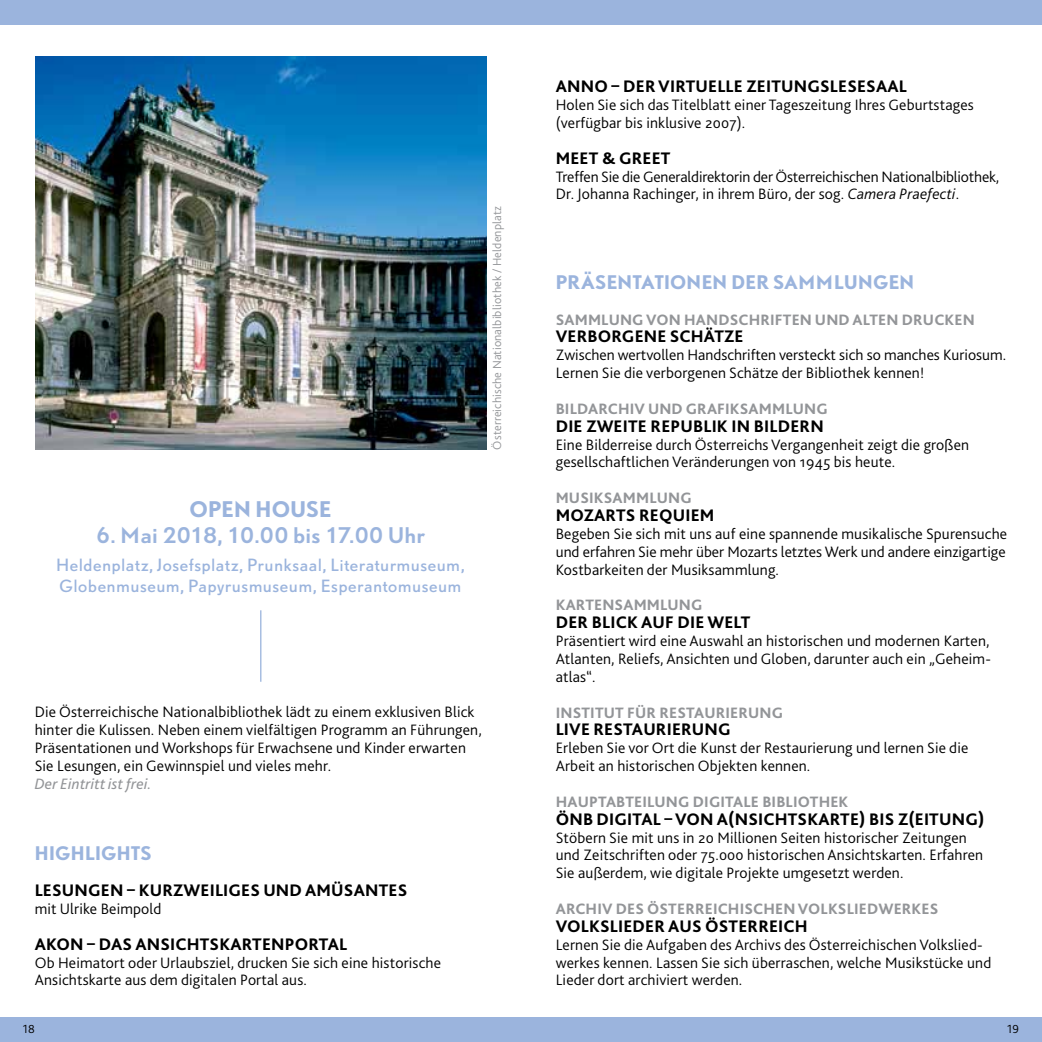
<style>
.page{position:relative;width:1042px;height:1042px;background:#fff}
.page>*{position:absolute;margin:0;border:0;box-sizing:border-box;transform-origin:0 0}
.t1{font:500 20.12px "DTL Nobel TOT";letter-spacing:.01em;color:#9bb4dd}
.t2{font:700 20.12px "DTL Nobel TOT";letter-spacing:.02em;color:#9bb4dd}
.t3{font:800 17.5px "Bliss 2";letter-spacing:.01em;color:#000}
.t4{font:700 17.5px "DTL Nobel TOT";letter-spacing:.025em;color:#9bb4dd}
.t5{font:300 15.75px/17.8px "Bliss 2";letter-spacing:.01em;color:#000}
.t6{font:800 15.75px "Bliss 2";letter-spacing:.01em;color:#939598}
.t7{font:300 15.75px/17.8px "Bliss 2";letter-spacing:-.01em;color:#000}
.t8{font:15.75px/21px "DTL Nobel TOT";letter-spacing:.03em;color:#9bb4dd}
.t9{font:italic 15.75px "Bliss 2";letter-spacing:.01em;color:#939598}
.t10{font:300 12.25px "Bliss 2";letter-spacing:.01em;color:#939598}
.t11{font:300 12.25px "Bliss 2";color:#000}
.s1{font-style:italic}
</style>
<div class="page">
<div style="left:0;top:1017px;width:1042px;height:25px;background:#9bb4dd"></div>
<div style="left:0;top:0;width:1042px;height:25px;background:#9bb4dd"></div>
<hr style="left:260px;top:610px;width:1px;height:72px;background:#9bb4dd">
<img style="left:35px;top:57px;width:451px;height:392px">
<p class="t2" style="left:190px;top:494px;width:143px">OPEN HOUSE</p>
<p class="t1" style="left:96px;top:521px;width:330px">6. Mai 2018, 10.00 bis 17.00 Uhr</p>
<p class="t8" style="left:56px;top:554px;width:410px">Heldenplatz, Josefsplatz, Prunksaal, Literaturmuseum,<br>Globenmuseum, Papyrusmuseum, Esperantomuseum</p>
<p class="t10" style="left:489px;top:449px;width:245px;rotate:-90deg">Österreichische Nationalbibliothek / Heldenplatz</p>
<p class="t5" style="left:35px;top:703px;width:448px">Die Österreichische Nationalbibliothek lädt zu einem exklusiven Blick hinter die Kulissen. Neben einem vielfältigen Programm an Führungen, Präsentationen und Workshops für Erwachsene und Kinder erwarten Sie Lesungen, ein Gewinnspiel und vieles mehr.</p>
<p class="t9" style="left:35px;top:774px;width:118px">Der Eintritt ist frei.</p>
<p class="t4" style="left:35px;top:841px;width:118px">HIGHLIGHTS</p>
<p class="t3" style="left:35px;top:879px;width:374px">LESUNGEN – KURZWEILIGES UND AMÜSANTES</p>
<p class="t5" style="left:35px;top:899px;width:128px">mit Ulrike Beimpold</p>
<p class="t3" style="left:35px;top:933px;width:314px">AKON – DAS ANSICHTSKARTENPORTAL</p>
<p class="t5" style="left:35px;top:953px;width:408px">Ob Heimatort oder Urlaubsziel, drucken Sie sich eine historische<br>Ansichtskarte aus dem digitalen Portal aus.</p>
<p class="t3" style="left:556px;top:76px;width:353px">ANNO – DER VIRTUELLE ZEITUNGSLESESAAL</p>
<p class="t5" style="left:556px;top:96px;width:420px">Holen Sie sich das Titelblatt einer Tageszeitung Ihres Geburtstages (verfügbar bis inklusive 2007).</p>
<p class="t3" style="left:556px;top:147px;width:116px">MEET &amp; GREET</p>
<p class="t7" style="left:556px;top:167px;width:445px">Treffen Sie die Generaldirektorin der Österreichischen Nationalbibliothek,<br>Dr. Johanna Rachinger, in ihrem Büro, der sog. <span class="s1">Camera Praefecti</span>.</p>
<p class="t4" style="left:556px;top:269px;width:360px">PRÄSENTATIONEN DER SAMMLUNGEN</p>
<p class="t6" style="left:556px;top:309px;width:421px">SAMMLUNG VON HANDSCHRIFTEN UND ALTEN DRUCKEN</p>
<p class="t3" style="left:556px;top:326px;width:189px">VERBORGENE SCHÄTZE</p>
<p class="t5" style="left:556px;top:346px;width:452px">Zwischen wertvollen Handschriften versteckt sich so manches Kuriosum.<br>Lernen Sie die verborgenen Schätze der Bibliothek kennen!</p>
<p class="t6" style="left:556px;top:399px;width:274px">BILDARCHIV UND GRAFIKSAMMLUNG</p>
<p class="t3" style="left:556px;top:415px;width:269px">DIE ZWEITE REPUBLIK IN BILDERN</p>
<p class="t5" style="left:556px;top:435px;width:415px">Eine Bilderreise durch Österreichs Vergangenheit zeigt die großen gesellschaftlichen Veränderungen von 1945 bis heute.</p>
<p class="t6" style="left:556px;top:488px;width:137px">MUSIKSAMMLUNG</p>
<p class="t3" style="left:556px;top:504px;width:160px">MOZARTS REQUIEM</p>
<p class="t5" style="left:556px;top:524px;width:453px;text-align:justify">Begeben Sie sich mit uns auf eine spannende musikalische Spurensuche und erfahren Sie mehr über Mozarts letztes Werk und andere einzigartige Kostbarkeiten der Musiksammlung.</p>
<p class="t6" style="left:556px;top:595px;width:148px">KARTENSAMMLUNG</p>
<p class="t3" style="left:556px;top:611px;width:196px">DER BLICK AUF DIE WELT</p>
<p class="t5" style="left:556px;top:631px;width:437px;text-align:justify">Präsentiert wird eine Auswahl an historischen und modernen Karten, Atlanten, Reliefs, Ansichten und Globen, darunter auch ein „Geheim&shy;atlas“.</p>
<p class="t6" style="left:556px;top:702px;width:229px">INSTITUT FÜR RESTAURIERUNG</p>
<p class="t3" style="left:556px;top:718px;width:177px">LIVE RESTAURIERUNG</p>
<p class="t5" style="left:556px;top:738px;width:414px">Erleben Sie vor Ort die Kunst der Restaurierung und lernen Sie die<br>Arbeit an historischen Objekten kennen.</p>
<p class="t6" style="left:556px;top:792px;width:294px">HAUPTABTEILUNG DIGITALE BIBLIOTHEK</p>
<p class="t3" style="left:556px;top:808px;width:430px">ÖNB DIGITAL – VON A(NSICHTSKARTE) BIS Z(EITUNG)</p>
<p class="t5" style="left:556px;top:828px;width:429px">Stöbern Sie mit uns in 20 Millionen Seiten historischer Zeitungen und Zeitschriften oder 75.000 historischen Ansichtskarten. Erfahren<br>Sie außerdem, wie digitale Projekte umgesetzt werden.</p>
<p class="t6" style="left:556px;top:899px;width:384px">ARCHIV DES ÖSTERREICHISCHENVOLKSLIEDWERKES</p>
<p class="t3" style="left:556px;top:915px;width:254px">VOLKSLIEDER AUS ÖSTERREICH</p>
<p class="t5" style="left:556px;top:935px;width:437px">Lernen Sie die Aufgaben des Archivs des Österreichischen Volkslied&shy;werkes kennen. Lassen Sie sich überraschen, welche Musikstücke und<br>Lieder dort archiviert werden.</p>
<p class="t11" style="left:23px;top:1021px;width:13px">18</p>
<p class="t11" style="left:1007px;top:1021px;width:13px">19</p>
</div>
